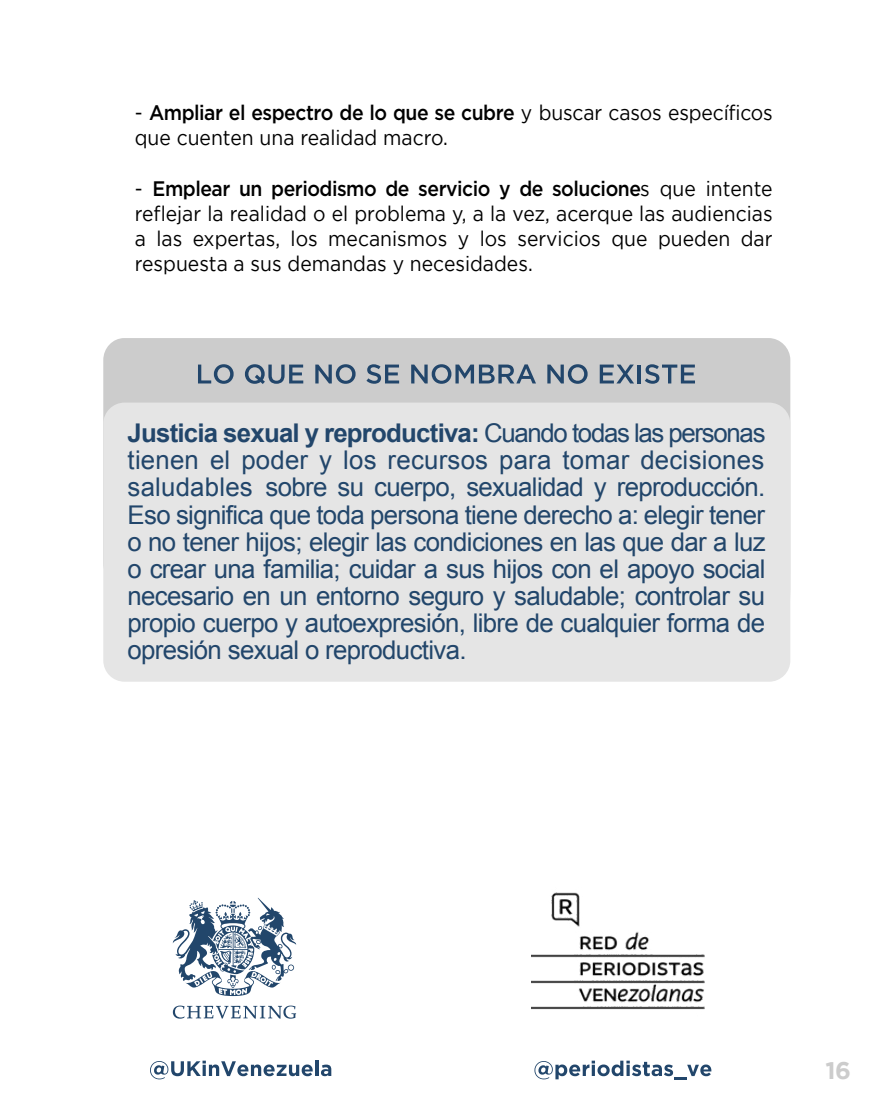
<style>
.page{position:relative;width:893px;height:1106px;background:#fff}
.page>*{position:absolute;margin:0;border:0;box-sizing:border-box;transform-origin:0 0}
.t1{font:25.8px/27px "Arial";letter-spacing:-.025em;color:#22466b;text-align:justify}
.t2{font:700 24px "Gotham";color:#ccc}
.t3{font:21px/25.2px "Gotham";color:#000;scale:.92 1}
.s1{font-weight:500}
.s2{font-weight:700}
</style>
<div class="page">
<div style="left:103px;top:338px;width:687px;height:344px;background:#ccc"></div>
<div style="left:103px;top:402px;width:687px;height:279px;background:#e5e5e5;border-radius:21px"></div>
<svg style="left:198px;top:364px;width:36px;height:20px"></svg>
<svg style="left:245px;top:364px;width:58px;height:20px"></svg>
<svg style="left:315px;top:364px;width:41px;height:20px"></svg>
<svg style="left:366px;top:364px;width:33px;height:20px"></svg>
<svg style="left:411px;top:364px;width:125px;height:20px;background:#8594a3"></svg>
<svg style="left:547px;top:364px;width:41px;height:20px"></svg>
<svg style="left:600px;top:364px;width:34px;height:19px"></svg>
<hr style="left:638px;top:364px;width:3px;height:19px;background:#22466b">
<svg style="left:645px;top:364px;width:50px;height:20px"></svg>
<svg style="left:172px;top:897px;width:125px;height:99px"></svg>
<svg style="left:173px;top:1005px;width:123px;height:13px"></svg>
<img style="left:532px;top:892px;width:173px;height:118px">
<svg style="left:150px;top:1060px;width:163px;height:19px"></svg>
<hr style="left:315px;top:1060px;width:4px;height:16px;background:#22466b">
<svg style="left:321px;top:1064px;width:10px;height:12px"></svg>
<svg style="left:534px;top:1060px;width:177px;height:19px"></svg>
<p class="t3" style="left:135px;top:100px;width:695px">- <span class="s1">Ampliar el espectro de lo que se cubre</span> y buscar casos específicos que cuenten una realidad macro.</p>
<p class="t3" style="left:135px;top:175px;width:695px;text-align:justify">- <span class="s1">Emplear un periodismo de servicio y de solucione</span>s que intente reflejar la realidad o el problema y, a la vez, acerque las audiencias a las expertas, los mecanismos y los servicios que pueden dar respuesta a sus demandas y necesidades.</p>
<p class="t1" style="left:127px;top:420px;width:640px"><span class="s2">Justicia sexual y reproductiva:</span> Cuando todas las personas tienen el poder y los recursos para tomar decisiones saludables sobre su cuerpo, sexualidad y reproducción.<br>Eso significa que toda persona tiene derecho a: elegir tener o no tener hijos; elegir las condiciones en las que dar a luz o crear una familia; cuidar a sus hijos con el apoyo social necesario en un entorno seguro y saludable; controlar su propio cuerpo y autoexpresión, libre de cualquier forma de opresión sexual o reproductiva.</p>
<p class="t2" style="left:826px;top:1057px;width:27px">16</p>
</div>
